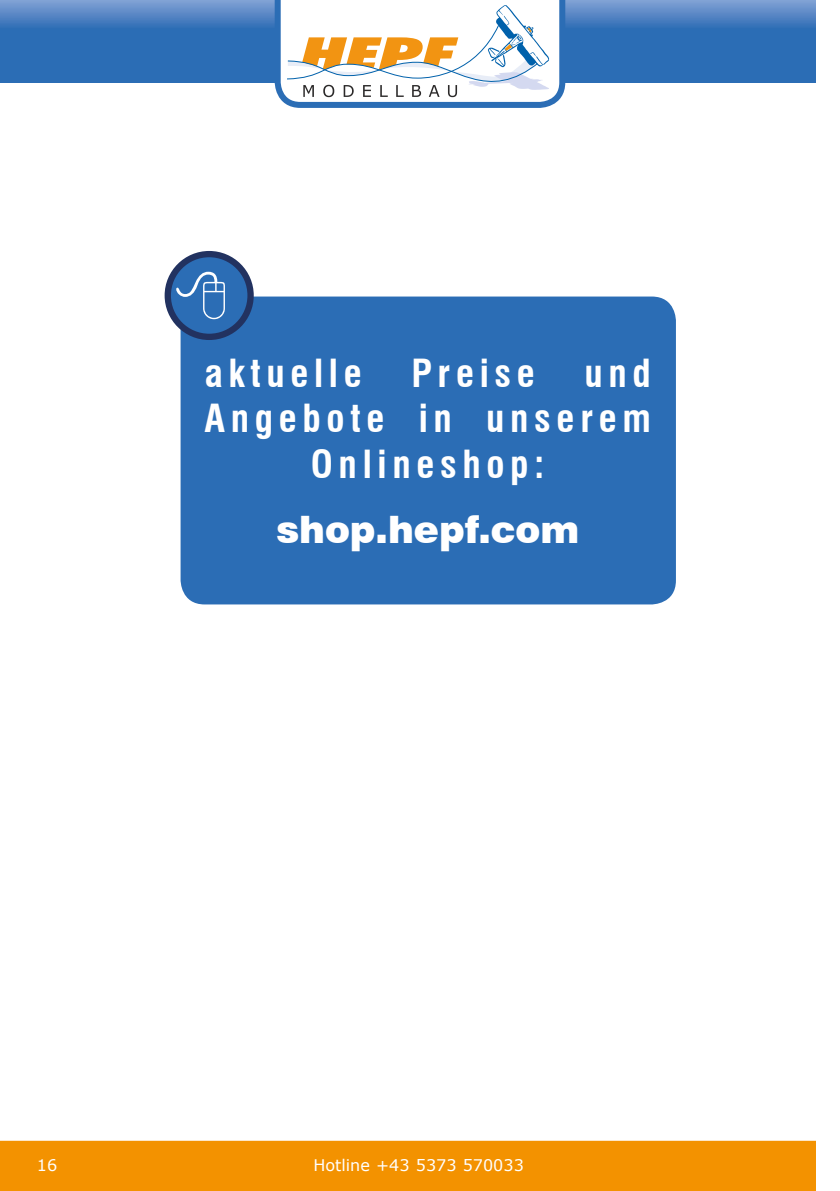
<style>
.page{position:relative;width:840px;height:1191px;background:#fff}
.page>*{position:absolute;margin:0;border:0;box-sizing:border-box;transform-origin:0 0}
.Artikel_Info{font:700 condensed 37.8px "Swiss 721 BT";letter-spacing:.15em;color:#fff}
.Artikelbeschreibung{font:900 37.8px "Swiss 721 BT";color:#fff}
.t1{font:16px "Verdana";color:#fff}
</style>
<div class="page">
<div style="left:0;top:1140px;width:815px;height:51px;background:#f39200"></div>
<svg style="left:0;top:0;width:815px;height:82px;background:#3b76ba"></svg>
<svg style="left:271px;top:0;width:297px;height:108px"></svg>
<div style="left:179px;top:295px;width:497px;height:310px;background:#2b6db5;border-radius:25px"></div>
<div style="left:178px;top:294px;width:499px;height:312px;border:2px solid #fff;border-radius:25px"></div>
<svg style="left:168px;top:254px;width:82px;height:83px;fill:#2b6db5"></svg>
<div style="left:164px;top:251px;width:89px;height:89px;border:6px solid #223260;border-radius:50%"></div>
<div style="left:176px;top:271px;width:49px;height:48px;background:#2b6db5"></div>
<p class="Artikel_Info" style="left:204px;top:350px;width:159px">aktuelle</p>
<p class="Artikel_Info" style="left:411px;top:350px;width:125px">Preise</p>
<p class="Artikel_Info" style="left:584px;top:350px;width:68px">und</p>
<p class="Artikel_Info" style="left:204px;top:396px;width:448px">Angebote in unserem</p>
<p class="Artikel_Info" style="left:310px;top:441px;width:235px">Onlineshop:</p>
<p class="Artikelbeschreibung" style="left:276px;top:506px;width:304px">shop.hepf.com</p>
<p class="t1" style="left:37px;top:1154px;width:22px">16</p>
<p class="t1" style="left:313px;top:1154px;width:212px">Hotline +43 5373 570033</p>
</div>
